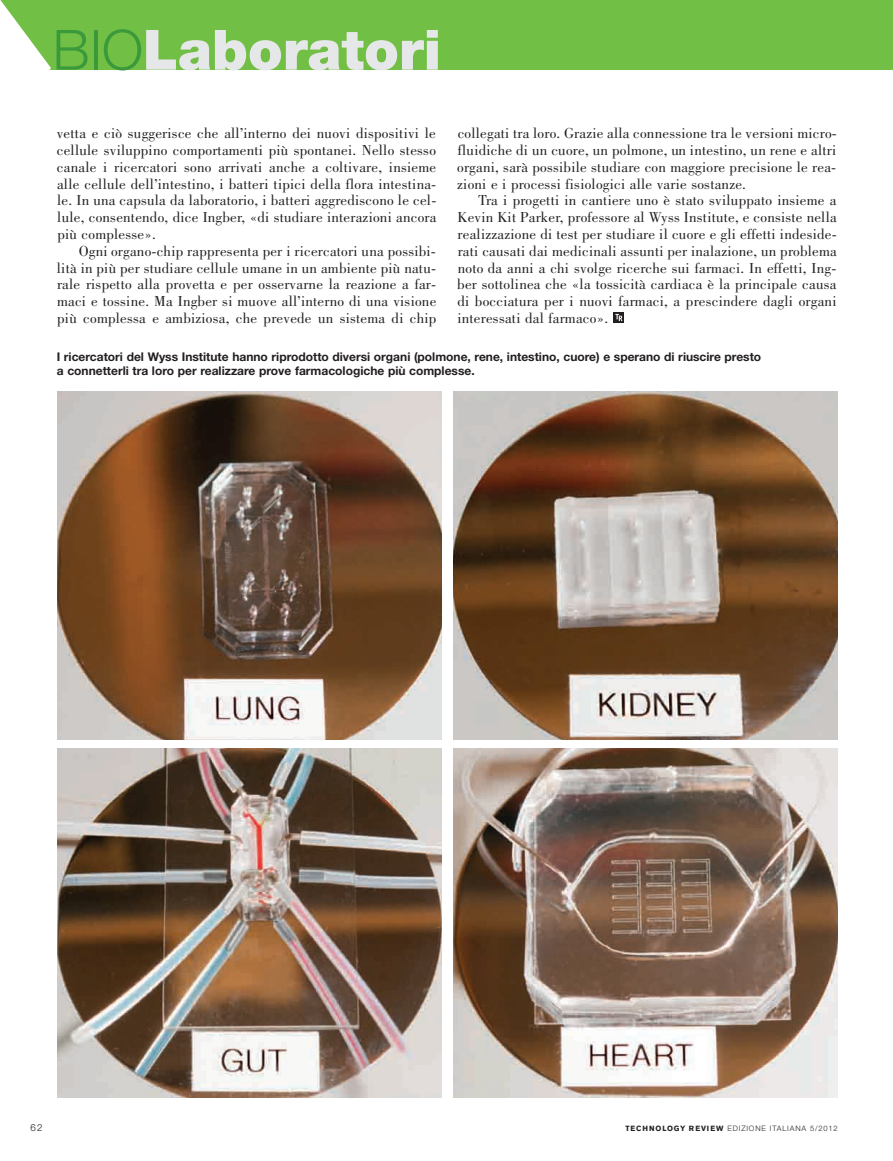
<style>
.page{position:relative;width:893px;height:1161px;background:#fff}
.page>*{position:absolute;margin:0;border:0;box-sizing:border-box;transform-origin:0 0}
.t1{font:900 55.5px "Helvetica Neue LT Std";color:#e6e7e9}
.t2{font:15px/16.8px "Bodoni";letter-spacing:.015em;color:#231f20;text-align:justify}
.t3{font:700 12px/13.5px "Helvetica Neue LT Std";color:#231f20}
.t4{font:300 9.75px "Helvetica Neue LT Std";color:#231f20}
.t5{font:300 7.5px "Helvetica Neue LT Std";letter-spacing:.11em;color:#231f20}
.s1{font-weight:300;color:#3a9a3b}
.s2{font-family:"Akzidenz Grotesk BE";font-weight:700}
</style>
<div class="page">
<img style="left:57px;top:391px;width:385px;height:349px">
<img style="left:453px;top:391px;width:385px;height:349px">
<img style="left:57px;top:748px;width:385px;height:349px">
<img style="left:453px;top:748px;width:385px;height:349px">
<svg style="left:614px;top:312px;width:10px;height:11px"></svg>
<svg style="left:615px;top:314px;width:7px;height:7px"></svg>
<div style="left:0;top:0;width:893px;height:70px;background:#71bf44"></div>
<svg style="left:0;top:0;width:51px;height:70px"></svg>
<h1 class="t1" style="left:53px;top:30px;width:390px"><span class="s1">BIO</span>Laboratori</h1>
<p class="t2" style="left:57px;top:126px;width:381px">vetta e ciò suggerisce che all’interno dei nuovi dispositivi le cellule sviluppino comportamenti più spontanei. Nello stesso canale i ricercatori sono arrivati anche a coltivare, insieme alle cellule dell’intestino, i batteri tipici della flora intestina&shy;le. In una capsula da laboratorio, i batteri aggrediscono le cel&shy;lule, consentendo, dice Ingber, «di studiare interazioni ancora più complesse».</p>
<p class="t2" style="left:57px;top:244px;width:381px;text-indent:22px">Ogni organo-chip rappresenta per i ricercatori una possibi&shy;lità in più per studiare cellule umane in un ambiente più natu&shy;rale rispetto alla provetta e per osservarne la reazione a far&shy;maci e tossine. Ma Ingber si muove all’interno di una visione più complessa e ambiziosa, che prevede un sistema di chip</p>
<p class="t2" style="left:457px;top:126px;width:381px">collegati tra loro. Grazie alla connessione tra le versioni micro&shy;fluidiche di un cuore, un polmone, un intestino, un rene e altri organi, sarà possibile studiare con maggiore precisione le rea&shy;zioni e i processi fisiologici alle varie sostanze.</p>
<p class="t2" style="left:457px;top:193px;width:381px;text-indent:21px">Tra i progetti in cantiere uno è stato sviluppato insieme a Kevin Kit Parker, professore al Wyss Institute, e consiste nella realizzazione di test per studiare il cuore e gli effetti indeside&shy;rati causati dai medicinali assunti per inalazione, un problema noto da anni a chi svolge ricerche sui farmaci. In effetti, Ing&shy;ber sottolinea che «la tossicità cardiaca è la principale causa di bocciatura per i nuovi farmaci, a prescindere dagli organi interessati dal farmaco».</p>
<p class="t3" style="left:57px;top:351px;width:706px">I ricercatori del Wyss Institute hanno riprodotto diversi organi (polmone, rene, intestino, cuore) e sperano di riuscire presto a connetterli tra loro per realizzare prove farmacologiche più complesse.</p>
<p class="t4" style="left:31px;top:1124px;width:13px">62</p>
<p class="t5" style="left:625px;top:1125px;width:214px"><span class="s2">TECHNOLOGY REVIEW</span> EDIZIONE ITALIANA 5/2012</p>
</div>
